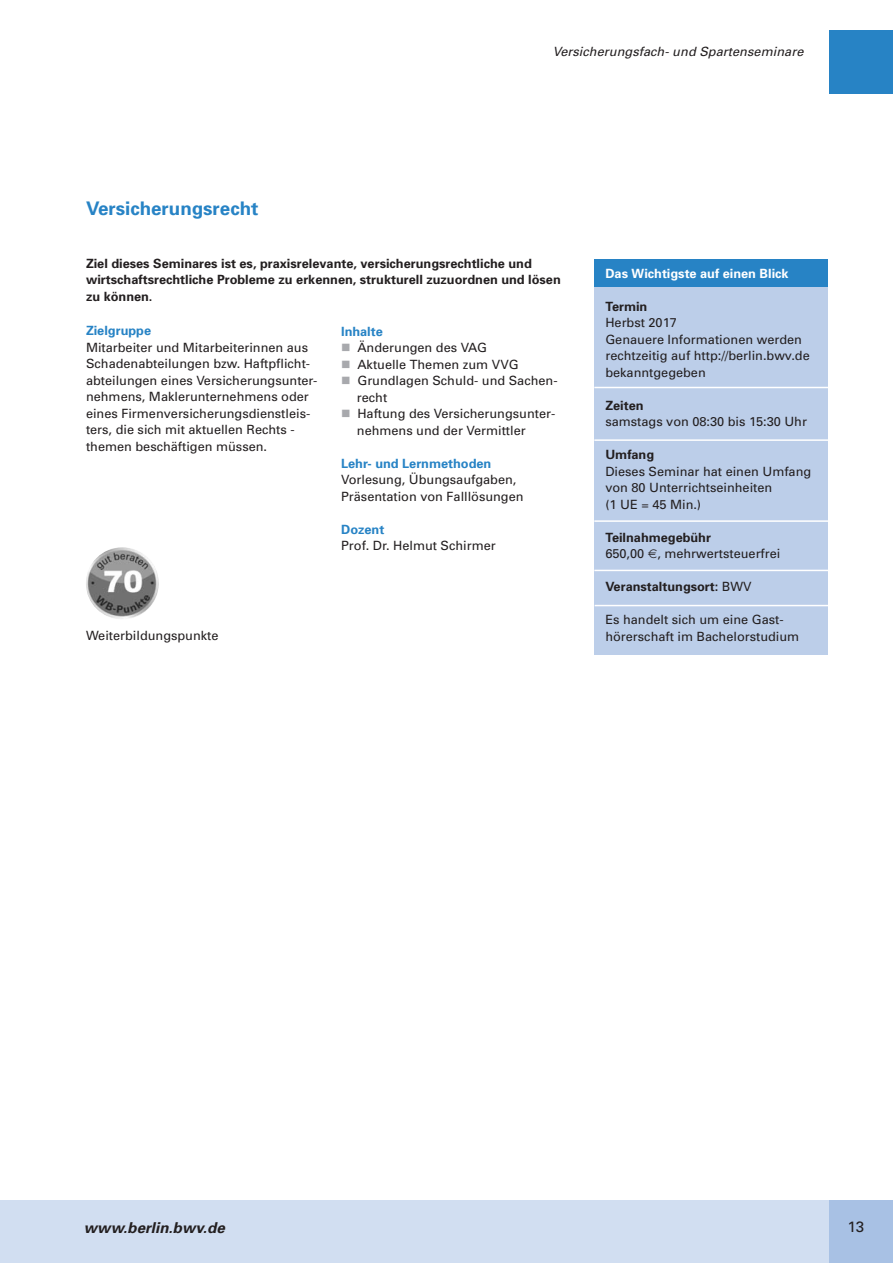
<style>
.page{position:relative;width:893px;height:1263px;background:#fff}
.page>*{position:absolute;margin:0;border:0;box-sizing:border-box;transform-origin:0 0}
.t1{font:700 18.75px "Univers";color:#2783c5}
.t2{font:italic 700 15px "Univers";letter-spacing:.005em;color:#231f20}
.t3{font:15px "Univers";color:#231f20}
.t4{font:12.75px/16.5px "Univers";color:#231f20}
.t5{font:700 12.75px/16.5px "Univers";color:#231f20}
.t6{font:700 12.75px "Univers";color:#2783c5}
.t7{font:italic 12.75px "Univers";letter-spacing:.005em;color:#231f20}
.t8{font:700 12.75px "Univers";color:#fff}
.s1{color:#a8a9ad}
.s2{font-weight:400}
</style>
<div class="page">
<div style="left:0;top:1200px;width:892px;height:63px;background:#d1def1"></div>
<div style="left:829px;top:1200px;width:64px;height:63px;background:#a8c1e4"></div>
<div style="left:829px;top:30px;width:64px;height:64px;background:#2783c5"></div>
<div style="left:594px;top:282px;width:234px;height:373px;background:#bccee9"></div>
<div style="left:594px;top:259px;width:234px;height:28px;background:#2783c5"></div>
<hr style="left:594px;top:387px;width:236px;height:1px;background:#fff">
<hr style="left:594px;top:439px;width:236px;height:2px;background:#fff">
<hr style="left:594px;top:520px;width:236px;height:2px;background:#fff">
<hr style="left:594px;top:570px;width:236px;height:1px;background:#fff">
<hr style="left:595px;top:605px;width:233px;height:1px;background:#fff">
<img style="left:86px;top:547px;width:73px;height:73px;border-radius:50%">
<h1 class="t1" style="left:86px;top:201px;width:174px">Versicherungsrecht</h1>
<p class="t7" style="left:553px;top:47px;width:252px">Versicherungsfach- und Spartenseminare</p>
<p class="t5" style="left:86px;top:256px;width:476px">Ziel dieses Seminares ist es, praxisrelevante, versicherungsrechtliche und wirtschaftsrechtliche Probleme zu erkennen, strukturell zuzuordnen und lösen zu können.</p>
<p class="t6" style="left:341px;top:326px;width:43px">Inhalte</p>
<p class="t4" style="left:341px;top:341px;width:148px"><span class="s1">■</span> Änderungen des VAG</p>
<p class="t4" style="left:341px;top:357px;width:179px"><span class="s1">■</span> Aktuelle Themen zum VVG</p>
<p class="t4" style="left:357px;top:374px;width:202px;text-indent:-16px"><span class="s1">■</span> Grundlagen Schuld- und Sachen&shy;recht</p>
<p class="t4" style="left:357px;top:407px;width:200px;text-indent:-16px"><span class="s1">■</span> Haftung des Versicherungsunter&shy;nehmens und der Vermittler</p>
<p class="t6" style="left:341px;top:458px;width:152px">Lehr- und Lernmethoden</p>
<p class="t4" style="left:341px;top:473px;width:184px">Vorlesung, Übungsaufgaben,<br>Präsentation von Falllösungen</p>
<p class="t6" style="left:341px;top:524px;width:45px">Dozent</p>
<p class="t4" style="left:341px;top:539px;width:156px">Prof. Dr. Helmut Schirmer</p>
<p class="t6" style="left:86px;top:326px;width:67px">Zielgruppe</p>
<p class="t4" style="left:86px;top:340px;width:233px">Mitarbeiter und Mitarbeiterinnen aus Schadenabteilungen bzw. Haftpflicht&shy;abteilungen eines Versicherungsunter&shy;nehmens, Maklerunternehmens oder eines Firmenversicherungsdienstleis&shy;ters, die sich mit aktuellen Rechts - themen beschäftigen müssen.</p>
<p class="t4" style="left:86px;top:628px;width:134px">Weiterbildungspunkte</p>
<p class="t8" style="left:605px;top:268px;width:185px">Das Wichtigste auf einen Blick</p>
<p class="t5" style="left:605px;top:299px;width:43px">Termin</p>
<p class="t4" style="left:605px;top:315px;width:206px">Herbst 2017<br>Genauere Informationen werden rechtzeitig auf http://berlin.bwv.de bekanntgegeben</p>
<p class="t5" style="left:605px;top:398px;width:40px">Zeiten</p>
<p class="t4" style="left:605px;top:414px;width:203px">samstags von 08:30 bis 15:30 Uhr</p>
<p class="t5" style="left:605px;top:447px;width:50px">Umfang</p>
<p class="t4" style="left:605px;top:464px;width:207px">Dieses Seminar hat einen Umfang von 80 Unterrichtseinheiten<br>(1 UE = 45 Min.)</p>
<p class="t5" style="left:605px;top:530px;width:107px">Teilnahmegebühr</p>
<p class="t4" style="left:605px;top:546px;width:177px">650,00 , mehrwertsteuerfrei</p>
<p class="t5" style="left:605px;top:579px;width:148px">Veranstaltungsort: <span class="s2">BWV</span></p>
<p class="t4" style="left:605px;top:612px;width:195px">Es handelt sich um eine Gast&shy;hörerschaft im Bachelorstudium</p>
<p class="t2" style="left:84px;top:1222px;width:142px">www.berlin.bwv.de</p>
<p class="t3" style="left:847px;top:1221px;width:18px">13</p>
</div>
